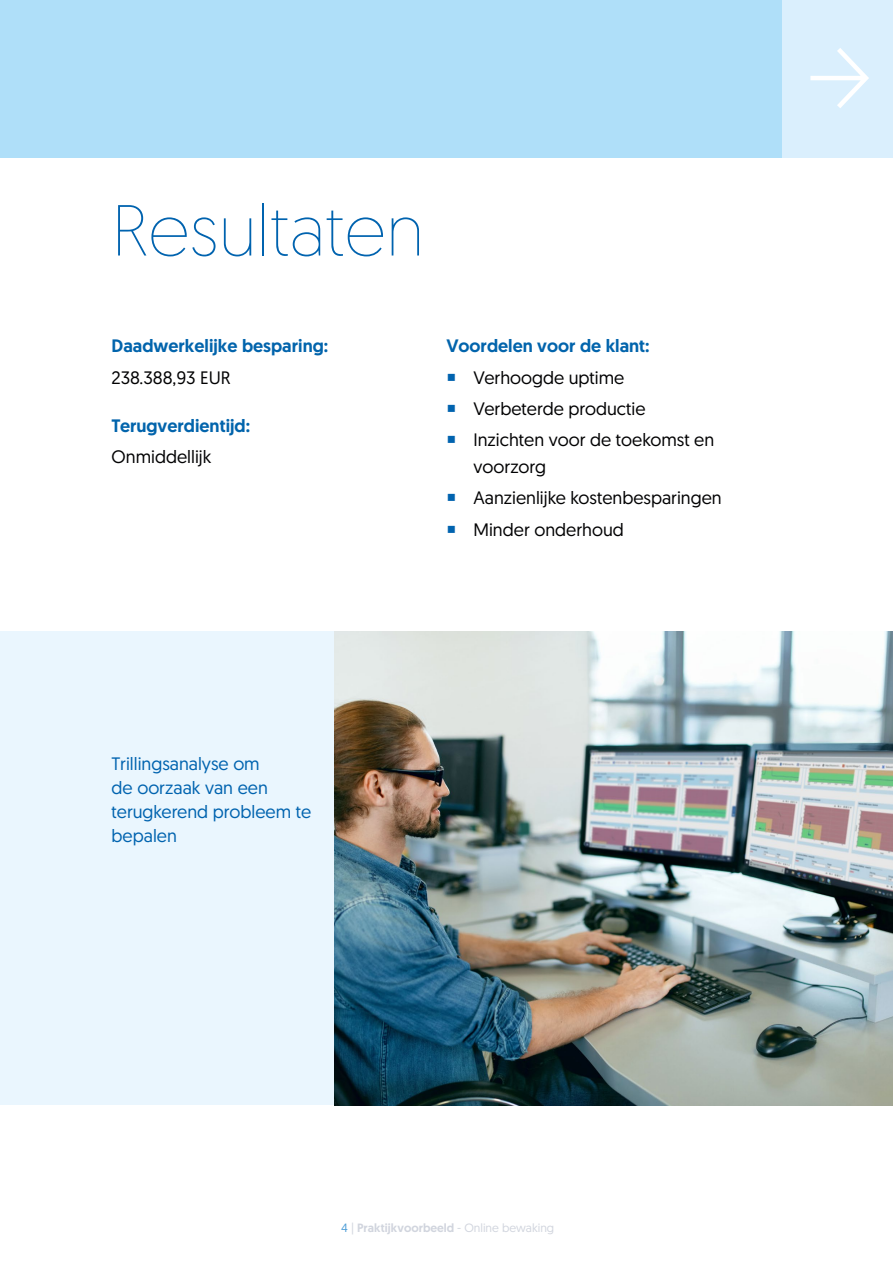
<style>
.page{position:relative;width:893px;height:1263px;background:#fff}
.page>*{position:absolute;margin:0;border:0;box-sizing:border-box;transform-origin:0 0}
.t1{font:200 72px "Geomanist";color:#0063af}
.t2{font:18px/31.2px "Geomanist Word";color:#020203}
.t3{font:500 18px "Geomanist Word";color:#0264ac}
.t4{font:18px/24px "Geomanist Word";color:#0063af}
.t5{font:500 12px "Geomanist";color:#d1d5de}
.s1{font-weight:400;color:#4e9ed7}
.s2{font-weight:400}
</style>
<div class="page">
<div style="left:781px;top:0;width:112px;height:158px;background:#daeffd"></div>
<div style="left:0;top:0;width:781px;height:158px;background:#afdff9"></div>
<svg style="left:810px;top:48px;width:59px;height:60px"></svg>
<div style="left:0;top:631px;width:335px;height:474px;background:#eaf6fe"></div>
<img style="left:335px;top:631px;width:558px;height:474px">
<h1 class="t1" style="left:112px;top:185px;width:314px">Resultaten</h1>
<p class="t3" style="left:112px;top:334px;width:218px">Daadwerkelijke besparing:</p>
<p class="t2" style="left:112px;top:361px;width:121px">238.388,93 EUR</p>
<p class="t3" style="left:112px;top:414px;width:140px">Terugverdientijd:</p>
<p class="t2" style="left:112px;top:441px;width:101px">Onmiddellijk</p>
<p class="t3" style="left:446px;top:334px;width:205px">Voordelen voor de klant:</p>
<p class="t2" style="left:473px;top:361px;width:242px">Verhoogde uptime<br>Verbeterde productie<br>Inzichten voor de toekomst en</p>
<p class="t2" style="left:473px;top:451px;width:250px">voorzorg<br>Aanzienlijke kostenbesparingen<br>Minder onderhoud</p>
<p class="t4" style="left:112px;top:751px;width:201px">Trillingsanalyse om<br>de oorzaak van een terugkerend probleem te bepalen</p>
<p class="t5" style="left:341px;top:1220px;width:214px"><span class="s1">4</span> <span class="s2">|</span> Praktijkvoorbeeld <span class="s2">- Online bewaking</span></p>
</div>
